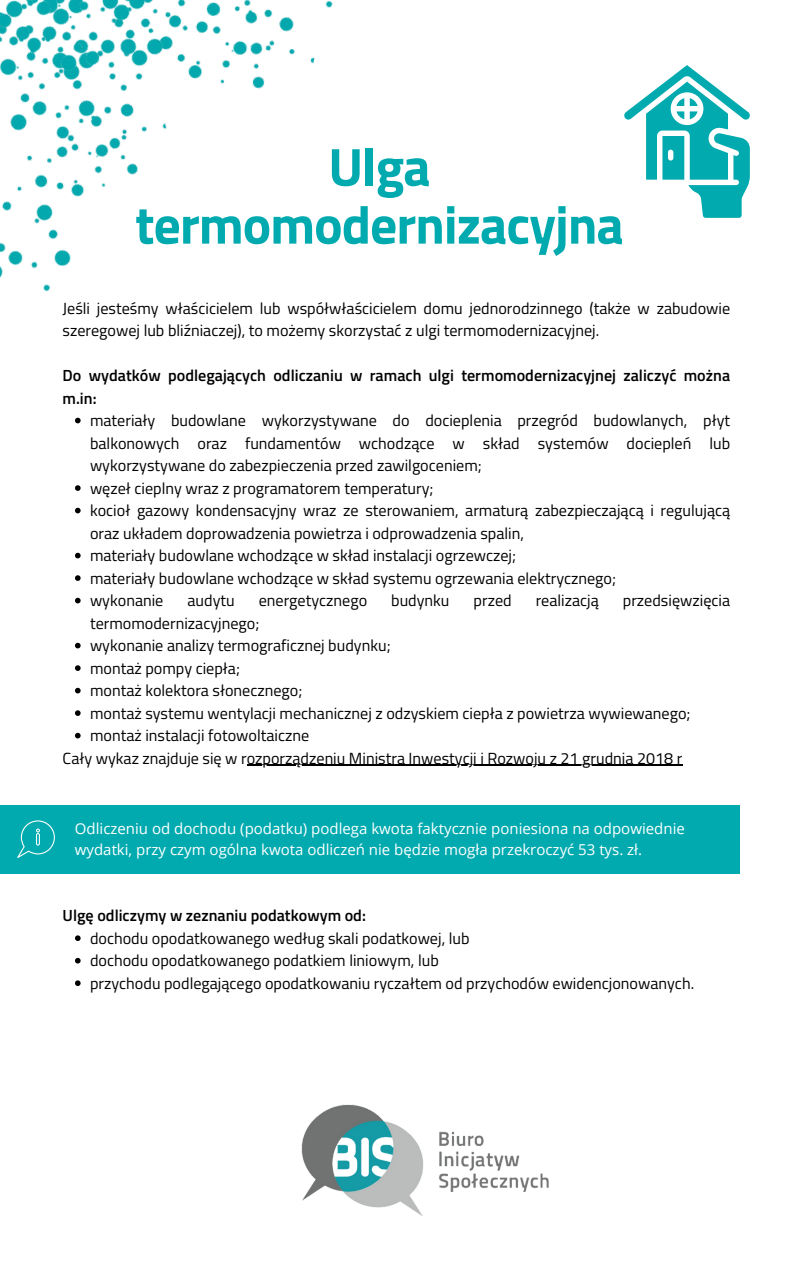
<style>
.page{position:relative;width:794px;height:1266px;background:#fff}
.page>*{position:absolute;margin:0;border:0;box-sizing:border-box;transform-origin:0 0}
.t1{font:700 53.55px/58px "Titillium Web";letter-spacing:-.02em;color:#00aaaf;text-align:center}
.t2{font:16.12px/22.5px "Titillium Web";color:#000}
.t3{font:600 16.12px/22.5px "Titillium Web";color:#000}
.t4{font:15px/20.9px "Open Sans";color:#fff}
</style>
<div class="page">
<img style="left:301px;top:1104px;width:248px;height:112px">
<svg style="left:75px;top:485px;width:6px;height:6px"></svg>
<svg style="left:75px;top:508px;width:6px;height:5px"></svg>
<svg style="left:75px;top:553px;width:6px;height:5px"></svg>
<svg style="left:75px;top:575px;width:6px;height:6px"></svg>
<svg style="left:75px;top:598px;width:6px;height:5px"></svg>
<svg style="left:75px;top:643px;width:6px;height:5px"></svg>
<svg style="left:75px;top:665px;width:6px;height:6px"></svg>
<svg style="left:75px;top:688px;width:6px;height:5px"></svg>
<svg style="left:75px;top:710px;width:6px;height:6px"></svg>
<svg style="left:75px;top:733px;width:6px;height:5px"></svg>
<hr style="left:246px;top:765px;width:436px;height:1px;background:#000">
<svg style="left:75px;top:935px;width:6px;height:6px"></svg>
<svg style="left:75px;top:958px;width:6px;height:5px"></svg>
<svg style="left:75px;top:980px;width:6px;height:6px"></svg>
<div style="left:0;top:805px;width:739px;height:68px;background:#00aaaf"></div>
<svg style="left:17px;top:820px;width:38px;height:38px"></svg>
<svg style="left:624px;top:65px;width:126px;height:153px"></svg>
<img style="left:227px;top:0;width:106px;height:89px">
<img style="left:0;top:0;width:227px;height:292px">
<h1 class="t1" style="left:135px;top:137px;width:490px">Ulga termomodernizacyjna</h1>
<p class="t2" style="left:63px;top:296px;width:668px">Jeśli jesteśmy właścicielem lub współwłaścicielem domu jednorodzinnego (także w zabudowie szeregowej lub bliźniaczej), to możemy skorzystać z ulgi termomodernizacyjnej.</p>
<p class="t3" style="left:63px;top:364px;width:668px">Do wydatków podlegających odliczaniu w ramach ulgi termomodernizacyjnej zaliczyć można m.in:</p>
<p class="t2" style="left:90px;top:409px;width:641px">materiały budowlane wykorzystywane do docieplenia przegród budowlanych, płyt balkonowych oraz fundamentów wchodzące w skład systemów dociepleń lub wykorzystywane do zabezpieczenia przed zawilgoceniem;<br>węzeł cieplny wraz z programatorem temperatury;<br>kocioł gazowy kondensacyjny wraz ze sterowaniem, armaturą zabezpieczającą i regulującą oraz układem doprowadzenia powietrza i odprowadzenia spalin,<br>materiały budowlane wchodzące w skład instalacji ogrzewczej;<br>materiały budowlane wchodzące w skład systemu ogrzewania elektrycznego;<br>wykonanie</p>
<p class="t2" style="left:187px;top:589px;width:49px">audytu</p>
<p class="t2" style="left:258px;top:589px;width:110px">energetycznego</p>
<p class="t2" style="left:391px;top:589px;width:60px">budynku</p>
<p class="t2" style="left:473px;top:589px;width:40px">przed</p>
<p class="t2" style="left:535px;top:589px;width:65px">realizacją</p>
<p class="t2" style="left:622px;top:589px;width:109px">przedsięwzięcia</p>
<p class="t2" style="left:90px;top:611px;width:171px">termomodernizacyjnego;</p>
<p class="t2" style="left:90px;top:634px;width:302px">wykonanie analizy termograficznej budynku;</p>
<p class="t2" style="left:90px;top:656px;width:151px">montaż pompy ciepła;</p>
<p class="t2" style="left:90px;top:679px;width:214px">montaż kolektora słonecznego;</p>
<p class="t2" style="left:90px;top:701px;width:601px">montaż systemu wentylacji mechanicznej z odzyskiem ciepła z powietrza wywiewanego;</p>
<p class="t2" style="left:90px;top:724px;width:221px">montaż instalacji fotowoltaiczne</p>
<p class="t2" style="left:63px;top:746px;width:621px">Cały wykaz znajduje się w rozporządzeniu Ministra Inwestycji i Rozwoju z 21 grudnia 2018 r</p>
<p class="t4" style="left:75px;top:818px;width:611px">Odliczeniu od dochodu (podatku) podlega kwota faktycznie poniesiona na odpowiednie wydatki, przy czym ogólna kwota odliczeń nie będzie mogła przekroczyć 53 tys. zł.</p>
<p class="t3" style="left:63px;top:904px;width:304px">Ulgę odliczymy w zeznaniu podatkowym od:</p>
<p class="t2" style="left:90px;top:926px;width:605px">dochodu opodatkowanego według skali podatkowej, lub<br>dochodu opodatkowanego podatkiem liniowym, lub<br>przychodu podlegającego opodatkowaniu ryczałtem od przychodów ewidencjonowanych.</p>
</div>
